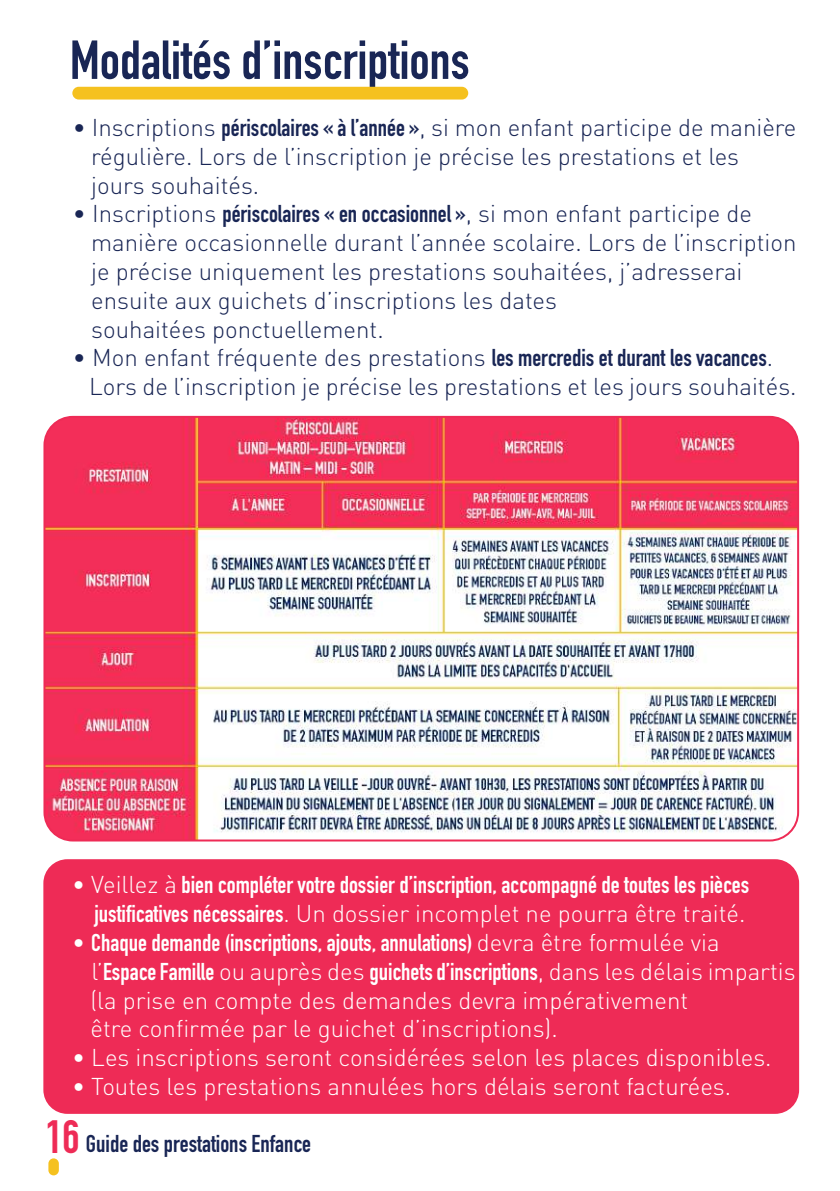
<style>
.page{position:relative;width:840px;height:1191px;background:#fff}
.page>*{position:absolute;margin:0;border:0;box-sizing:border-box;transform-origin:0 0}
.t1{font:54px "DIN Engschrift Alternate";color:#192655}
.t2{font:24px/28.8px "DIN Light Alternate";color:#192655}
.t3{font:24px/28.8px "DIN Light Alternate";color:#fff}
.t4{font:24px "DIN Engschrift Alternate";color:#fff}
.t5{font:24px "DIN Engschrift Alternate";color:#192655}
.s1{font-family:"DIN Engschrift Alternate"}
.s2{font-family:"DIN Light Alternate"}
.s3{font-size:46px;color:#ee2b56}
</style>
<div class="page">
<div style="left:48px;top:1158px;width:11px;height:17px;background:#f5c11f;border-radius:5px"></div>
<div style="left:43px;top:859px;width:755px;height:254px;background:#ee2b56;border-radius:24px"></div>
<svg style="left:72px;top:86px;width:274px;height:14px"></svg>
<div style="left:72px;top:87px;width:396px;height:12px;background:#f5c11f;border-radius:6px"></div>
<img style="left:46px;top:417px;width:751px;height:423px">
<div style="left:43px;top:416px;width:755px;height:425px;border:2px solid #ee2b56;border-radius:28px"></div>
<h1 class="t1" style="left:71px;top:27px;width:84px">Edito</h1>
<h1 class="t1" style="left:70px;top:28px;width:401px">Modalités d’inscriptions</h1>
<p class="t2" style="left:91px;top:113px;width:706px;text-indent:-18px">• Inscriptions <span class="s1">périscolaires « à l’année »</span>, si mon enfant participe de manière régulière. Lors de l’inscription je précise les prestations et les jours souhaités.</p>
<p class="t2" style="left:91px;top:199px;width:706px;text-indent:-18px">• Inscriptions <span class="s1">périscolaires « en occasionnel »</span>, si mon enfant participe de manière occasionnelle durant l’année scolaire. Lors de l’inscription je précise uniquement les prestations souhaitées, j’adresserai ensuite aux guichets d’inscriptions les dates<br>souhaitées ponctuellement.</p>
<p class="t2" style="left:89px;top:343px;width:708px;text-indent:-16px">• Mon enfant fréquente des prestations <span class="s1">les mercredis et durant les vacances</span>.<br>Lors de l’inscription je précise les prestations et les jours souhaités.</p>
<p class="t4" style="left:72px;top:871px;width:678px"><span class="s2">• Veillez à</span> bien compléter votre dossier d’inscription, accompagné de toutes les pièces</p>
<p class="t3" style="left:94px;top:899px;width:652px"><span class="s1">justificatives nécessaires</span>. Un dossier incomplet ne pourra être traité.</p>
<p class="t4" style="left:72px;top:928px;width:648px"><span class="s2">•</span> Chaque demande (inscriptions, ajouts, annulations) <span class="s2">devra être formulée via</span></p>
<p class="t3" style="left:90px;top:956px;width:706px">l’<span class="s1">Espace Famille</span> ou auprès des <span class="s1">guichets d’inscriptions</span>, dans les délais impartis (la prise en compte des demandes devra impérativement<br>être confirmée par le guichet d’inscriptions).</p>
<p class="t3" style="left:72px;top:1043px;width:700px">• Les inscriptions seront considérées selon les places disponibles.</p>
<p class="t3" style="left:72px;top:1071px;width:660px">• Toutes les prestations annulées hors délais seront facturées.</p>
<p class="t5" style="left:45px;top:1129px;width:267px"><span class="s3">16</span> Guide des prestations Enfance</p>
</div>
